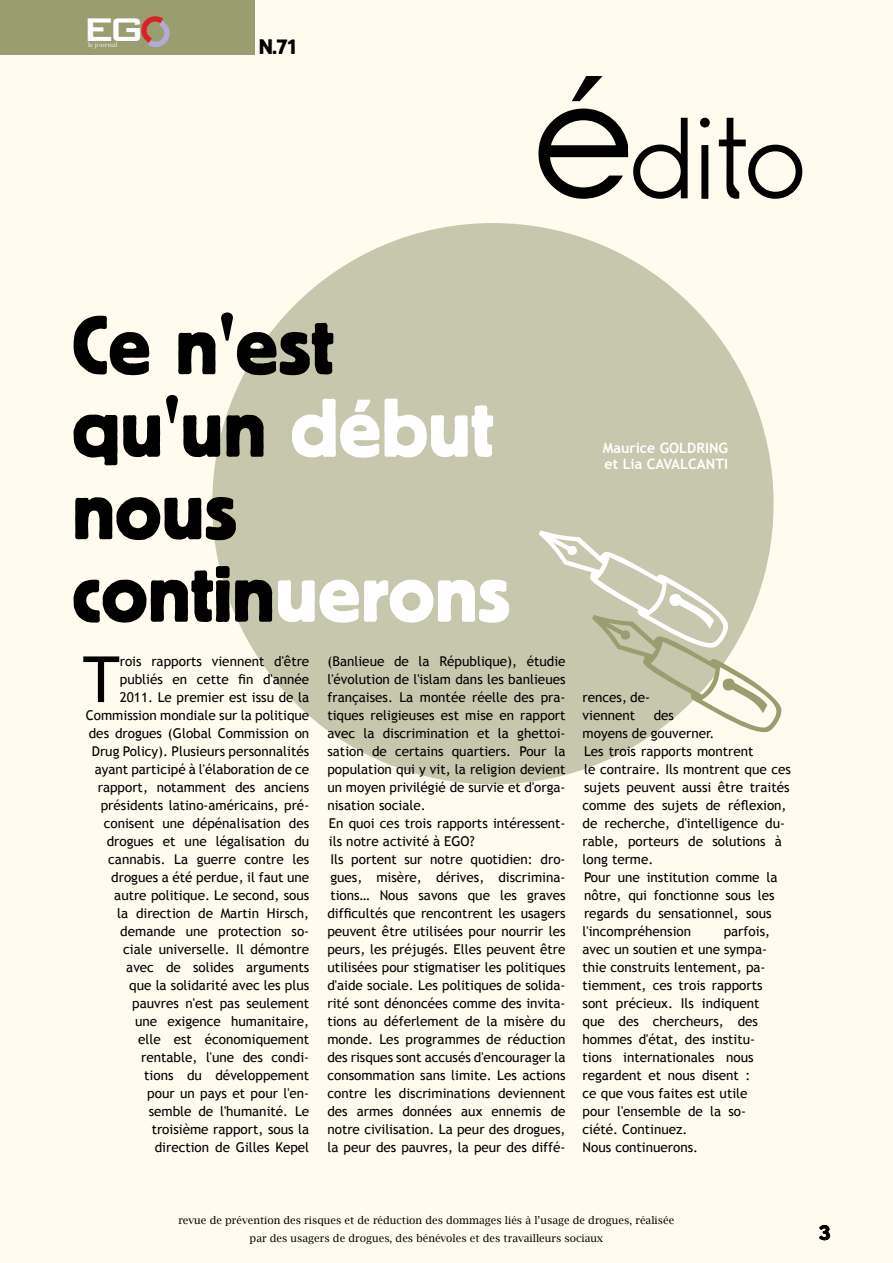
<style>
.page{position:relative;width:893px;height:1263px;background:#fffbef}
.page>*{position:absolute;margin:0;border:0;box-sizing:border-box;transform-origin:0 0}
.t1{font:300 108px "Siple";color:#000}
.t2{font:82.5px/82.5px "Block BE";color:#000}
.t3{font:63.75px "Trebuchet MS";color:#000}
.t4{font:500 43.8px "Bank Gothic";color:#fff}
.t5{font:21px "Block BE";color:#000}
.t6{font:700 14.25px/16.5px "Trebuchet MS";color:#fff}
.t7{font:13.5px/18px "Trebuchet MS";color:#000}
.t8{font:10.5px/18px "Lucida Bright";color:#000;text-align:center}
.t9{font:500 6.6px "Big Caslon";color:#f1f1f2;scale:1.18 1}
.s1{font-size:180px}
.s2{color:#fff}
</style>
<div class="page">
<div style="left:0;top:0;width:255px;height:54px;background:#9a9d70"></div>
<svg style="left:141px;top:16px;width:29px;height:32px"></svg>
<div style="left:212px;top:223px;width:562px;height:561px;background:#c7c7ad;border-radius:50%"></div>
<svg style="left:539px;top:530px;width:243px;height:203px"></svg>
<h3 class="t4" style="left:82px;top:-4px;width:65px">EG</h3>
<p class="t9" style="left:88px;top:41px;width:26px">le journal</p>
<h3 class="t5" style="left:259px;top:35px;width:40px">N.71</h3>
<h1 class="t1" style="left:538px;top:92px;width:271px"><span class="s1">é</span>dito</h1>
<h2 class="t2" style="left:72px;top:302px;width:440px">Ce n'est qu'un <span class="s2">début </span>nous contin<span class="s2">uerons</span></h2>
<p class="t7" style="left:86px;top:652px;width:225px;text-align:right">rois rapports viennent d'être publiés en cette fin d'année<br>2011. Le premier est issu de la<br>Commission mondiale sur la politique des drogues (Global Commission on<br>Drug Policy). Plusieurs personnalités ayant participé à l'élaboration de ce rapport, notamment des anciens présidents latino-américains, pré&shy;conisent une dépénalisation des drogues et une légalisation du cannabis. La guerre contre les drogues a été perdue, il faut une autre politique. Le second, sous<br>la direction de Martin Hirsch, demande une protection so-<br>ciale universelle. Il démontre<br>avec de solides arguments<br>que la solidarité avec les plus pauvres n'est pas seulement<br>une exigence humanitaire,<br>elle est économiquement rentable, l'une des condi-<br>tions du développement<br>pour un pays et pour l'en-<br>semble de l'humanité. Le<br>troisième rapport, sous la<br>direction de Gilles Kepel</p>
<h3 class="t3" style="left:83px;top:642px;width:39px">T</h3>
<p class="t7" style="left:327px;top:652px;width:240px">(Banlieue de la République), étudie l'évolution de l'islam dans les banlieues françaises. La montée réelle des pra&shy;tiques religieuses est mise en rapport avec la discrimination et la ghettoi&shy;sation de certains quartiers. Pour la population qui y vit, la religion devient un moyen privilégié de survie et d'orga&shy;nisation sociale.<br>En quoi ces trois rapports intéressent&shy;ils notre activité à EGO?<br>Ils portent sur notre quotidien: dro&shy;gues, misère, dérives, discrimina&shy;tions… Nous savons que les graves difficultés que rencontrent les usagers peuvent être utilisées pour nourrir les peurs, les préjugés. Elles peuvent être utilisées pour stigmatiser les politiques d'aide sociale. Les politiques de solida&shy;rité sont dénoncées comme des invita&shy;tions au déferlement de la misère du monde. Les programmes de réduction des risques sont accusés d'encourager la consommation sans limite. Les actions contre les discriminations deviennent des armes données aux ennemis de notre civilisation. La peur des drogues, la peur des pauvres, la peur des diffé-</p>
<p class="t6" style="left:603px;top:439px;width:127px">Maurice GOLDRING et Lia CAVALCANTI</p>
<p class="t7" style="left:583px;top:688px;width:69px">rences, de&shy;viennent</p>
<p class="t7" style="left:583px;top:706px;width:210px;text-indent:71px">des<br>moyens de gouverner.<br>Les trois rapports montrent<br>le contraire. Ils montrent que ces sujets peuvent aussi être traités comme des sujets de réflexion, de recherche, d'intelligence du&shy;rable, porteurs de solutions à long terme.<br>Pour une institution comme la nôtre, qui fonctionne sous les regards du sensationnel, sous l'incompréhension</p>
<p class="t7" style="left:583px;top:922px;width:189px;text-indent:141px">parfois, avec un soutien et une sympa&shy;thie construits lentement, pa&shy;tiemment, ces trois rapports sont précieux. Ils indiquent que des chercheurs, des hommes d'état, des institu&shy;tions internationales nous regardent et nous disent :<br>ce que vous faites est utile pour l'ensemble de la so&shy;ciété. Continuez.<br>Nous continuerons.</p>
<p class="t8" style="left:178px;top:1211px;width:497px">revue de prévention des risques et de réduction des dommages liés à l’usage de drogues, réalisée par des usagers de drogues, des bénévoles et des travailleurs sociaux</p>
<h3 class="t5" style="left:819px;top:1221px;width:12px">3</h3>
</div>
